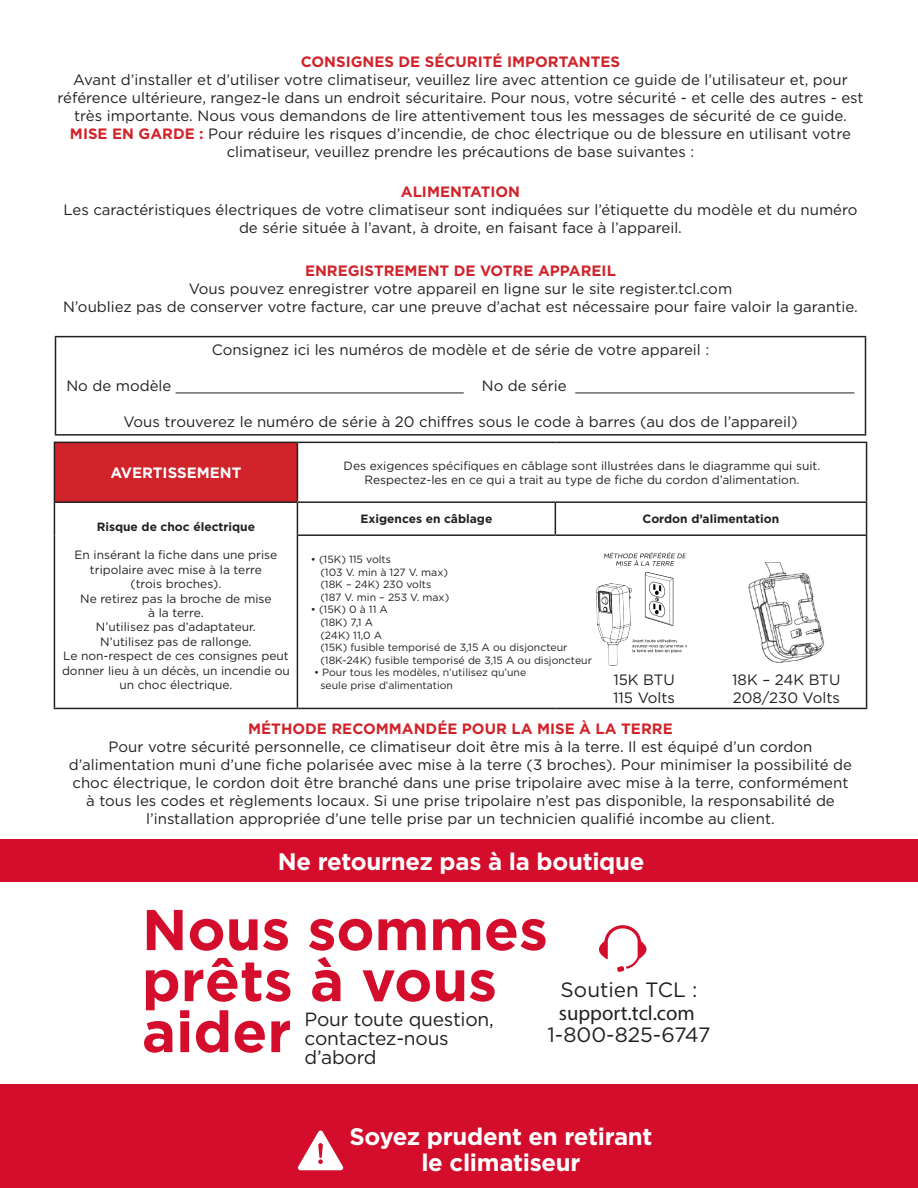
<style>
.page{position:relative;width:918px;height:1188px;background:#fff}
.page>*{position:absolute;margin:0;border:0;box-sizing:border-box;transform-origin:0 0}
.t1{font:700 57.45px/51px "Gotham";color:#d30d2b}
.t2{font:700 23.85px/25.5px "Gotham";letter-spacing:-.01em;color:#fff;text-align:center}
.t3{font:20.7px/22.4px "Gotham";color:#231f20;text-align:center}
.t4{font:19.2px/19.2px "Gotham";letter-spacing:-.01em;color:#231f20}
.Legal_Body_Copy_10pt{font:15px/18px "Gotham";color:#231f20;text-align:center}
.Legal_Body_Copy_10pt-2{font:700 15px "Gotham";color:#d1232a}
.Legal_Body_Copy_10pt-3{font:700 15px "Gotham";color:#fff}
.Legal_Body_Copy_10pt-4{font:12px/14.4px "Gotham";color:#231f20;text-align:center}
.Legal_Copy_8pts{font:12px/14.4px "Gotham";color:#231f20;text-align:center}
.Legal_Body_Copy_10pt-5{font:700 12px "Gotham";color:#231f20}
.Legal_Copy_8pts-2{font:10.5px/12.6px "Gotham";color:#231f20}
.s1{font-weight:700;color:#d1232a}
.s2{font-family:"Myriad Pro"}
</style>
<div class="page">
<hr style="left:55px;top:336px;width:811px;height:1px;background:#231f20">
<hr style="left:55px;top:337px;width:1px;height:97px;background:#231f20">
<hr style="left:865px;top:337px;width:1px;height:97px;background:#231f20">
<hr style="left:55px;top:434px;width:811px;height:2px;background:#231f20">
<div style="left:54px;top:442px;width:243px;height:60px;background:#d1232a"></div>
<hr style="left:54px;top:442px;width:243px;height:1px;background:#231f20">
<hr style="left:54px;top:443px;width:1px;height:58px;background:#231f20">
<hr style="left:297px;top:442px;width:258px;height:1px;background:#231f20">
<hr style="left:297px;top:443px;width:1px;height:58px;background:#231f20">
<hr style="left:555px;top:442px;width:312px;height:1px;background:#231f20">
<hr style="left:866px;top:443px;width:1px;height:58px;background:#231f20">
<hr style="left:54px;top:501px;width:243px;height:2px;background:#231f20">
<hr style="left:54px;top:503px;width:1px;height:32px;background:#231f20">
<hr style="left:297px;top:501px;width:258px;height:2px;background:#231f20">
<hr style="left:297px;top:503px;width:1px;height:31px;background:#231f20">
<hr style="left:555px;top:501px;width:312px;height:2px;background:#231f20">
<hr style="left:555px;top:503px;width:1px;height:31px;background:#231f20">
<hr style="left:866px;top:503px;width:1px;height:31px;background:#231f20">
<hr style="left:54px;top:535px;width:1px;height:173px;background:#231f20">
<hr style="left:297px;top:534px;width:258px;height:2px;background:#231f20">
<hr style="left:297px;top:536px;width:1px;height:172px;background:#231f20">
<hr style="left:555px;top:534px;width:312px;height:2px;background:#231f20">
<hr style="left:866px;top:536px;width:1px;height:172px;background:#231f20">
<hr style="left:54px;top:708px;width:243px;height:1px;background:#231f20">
<hr style="left:297px;top:708px;width:258px;height:1px;background:#231f20">
<hr style="left:555px;top:708px;width:312px;height:1px;background:#231f20">
<img style="left:595px;top:552px;width:93px;height:113px">
<img style="left:748px;top:562px;width:77px;height:101px">
<div style="left:0;top:1085px;width:918px;height:103px;background:#d30d2b"></div>
<div style="left:0;top:840px;width:918px;height:42px;background:#d30d2b"></div>
<svg style="left:599px;top:925px;width:47px;height:47px"></svg>
<svg style="left:298px;top:1131px;width:45px;height:39px"></svg>
<p class="Legal_Body_Copy_10pt-2" style="left:301px;top:53px;width:321px">CONSIGNES DE SÉCURITÉ IMPORTANTES</p>
<p class="Legal_Body_Copy_10pt" style="left:57px;top:70px;width:808px">Avant d’installer et d’utiliser votre climatiseur, veuillez lire avec attention ce guide de l’utilisateur et, pour référence ultérieure, rangez-le dans un endroit sécuritaire. Pour nous, votre sécurité - et celle des autres - est très importante. Nous vous demandons de lire attentivement tous les messages de sécurité de ce guide.</p>
<p class="Legal_Body_Copy_10pt" style="left:70px;top:124px;width:783px"><span class="s1">MISE EN GARDE :</span> Pour réduire les risques d’incendie, de choc électrique ou de blessure en utilisant votre climatiseur, veuillez prendre les précautions de base suivantes :</p>
<p class="Legal_Body_Copy_10pt-2" style="left:401px;top:183px;width:121px">ALIMENTATION</p>
<p class="Legal_Body_Copy_10pt" style="left:63px;top:200px;width:796px">Les caractéristiques électriques de votre climatiseur sont indiquées sur l’étiquette du modèle et du numéro de série située à l’avant, à droite, en faisant face à l’appareil.</p>
<p class="Legal_Body_Copy_10pt-2" style="left:305px;top:262px;width:312px">ENREGISTREMENT DE VOTRE APPAREIL</p>
<p class="Legal_Body_Copy_10pt" style="left:189px;top:279px;width:545px">Vous pouvez enregistrer votre appareil en ligne sur le site register.tcl.com</p>
<p class="Legal_Body_Copy_10pt" style="left:63px;top:297px;width:796px">N’oubliez pas de conserver votre facture, car une preuve d’achat est nécessaire pour faire valoir la garantie.</p>
<p class="Legal_Body_Copy_10pt" style="left:212px;top:340px;width:499px">Consignez ici les numéros de modèle et de série de votre appareil :</p>
<p class="Legal_Body_Copy_10pt" style="left:66px;top:376px;width:790px">No de modèle ________________________________ No de série _______________________________</p>
<p class="Legal_Body_Copy_10pt" style="left:123px;top:412px;width:676px">Vous trouverez le numéro de série à 20 chiffres sous le code à barres (au dos de l’appareil)</p>
<p class="Legal_Body_Copy_10pt-3" style="left:110px;top:464px;width:132px">AVERTISSEMENT</p>
<p class="Legal_Copy_8pts" style="left:344px;top:458px;width:478px">Des exigences spécifiques en câblage sont illustrées dans le diagramme qui suit.<br>Respectez-les en ce qui a trait au type de fiche du cordon d’alimentation.</p>
<p class="Legal_Body_Copy_10pt-5" style="left:97px;top:519px;width:160px">Risque de choc électrique</p>
<p class="Legal_Body_Copy_10pt-4" style="left:75px;top:548px;width:204px">En insérant la fiche dans une prise tripolaire avec mise à la terre (trois broches).</p>
<p class="Legal_Body_Copy_10pt-4" style="left:80px;top:591px;width:193px">Ne retirez pas la broche de mise à la terre.</p>
<p class="Legal_Body_Copy_10pt-4" style="left:96px;top:620px;width:161px">N’utilisez pas d’adaptateur.</p>
<p class="Legal_Body_Copy_10pt-4" style="left:100px;top:634px;width:153px">N’utilisez pas de rallonge.</p>
<p class="Legal_Body_Copy_10pt-4" style="left:62px;top:648px;width:229px">Le non-respect de ces consignes peut donner lieu à un décès, un incendie ou un choc électrique.</p>
<p class="Legal_Body_Copy_10pt-5" style="left:360px;top:512px;width:133px">Exigences en câblage</p>
<p class="Legal_Body_Copy_10pt-5" style="left:643px;top:512px;width:138px">Cordon d’alimentation</p>
<p class="Legal_Copy_8pts-2" style="left:320px;top:553px;width:129px;text-indent:-9px">• (15K) 115 volts<br>(103 V. min à 127 V. max)</p>
<p class="Legal_Copy_8pts-2" style="left:320px;top:578px;width:130px">(18K – 24K) 230 volts (187 V. min – 253 V. max)</p>
<p class="Legal_Copy_8pts-2" style="left:311px;top:603px;width:79px">• (15K) 0 à 11 A</p>
<p class="Legal_Copy_8pts-2" style="left:320px;top:616px;width:54px">(18K) 7,1 A</p>
<p class="Legal_Copy_8pts-2" style="left:320px;top:628px;width:63px">(24K) 11,0 A</p>
<p class="Legal_Copy_8pts-2" style="left:320px;top:641px;width:273px">(15K) fusible temporisé de 3,15 A ou disjoncteur (18K-24K) fusible temporisé de 3,15 A ou disjoncteur</p>
<p class="Legal_Copy_8pts-2" style="left:320px;top:666px;width:207px;text-indent:-6px">• Pour tous les modèles, n’utilisez qu’une seule prise d’alimentation</p>
<p class="Legal_Body_Copy_10pt-2" style="left:248px;top:720px;width:426px">MÉTHODE RECOMMANDÉE POUR LA MISE À LA TERRE</p>
<p class="Legal_Body_Copy_10pt" style="left:69px;top:737px;width:785px">Pour votre sécurité personnelle, ce climatiseur doit être mis à la terre. Il est équipé d’un cordon d’alimentation muni d’une fiche polarisée avec mise à la terre (3 broches). Pour minimiser la possibilité de choc électrique, le cordon doit être branché dans une prise tripolaire avec mise à la terre, conformément à tous les codes et règlements locaux. Si une prise tripolaire n’est pas disponible, la responsabilité de l’installation appropriée d’une telle prise par un technicien qualifié incombe au client.</p>
<p class="Legal_Body_Copy_10pt" style="left:613px;top:670px;width:63px;text-align:left">15K BTU<br>115 Volts</p>
<p class="Legal_Body_Copy_10pt" style="left:732px;top:670px;width:110px;text-align:left">18K – 24K BTU<br>208/230 Volts</p>
<p class="t2" style="left:278px;top:848px;width:368px">Ne retournez pas à la boutique</p>
<p class="t1" style="left:142px;top:903px;width:407px">Nous sommes prêts à vous aider</p>
<p class="t3" style="left:548px;top:978px;width:164px">Soutien TCL : <span class="s2">support.tcl.com<br></span>1-800-825-6747</p>
<p class="t4" style="left:305px;top:1009px;width:191px">Pour toute question, contactez-nous d’abord</p>
<p class="t2" style="left:349px;top:1124px;width:305px">Soyez prudent en retirant le climatiseur</p>
</div>
